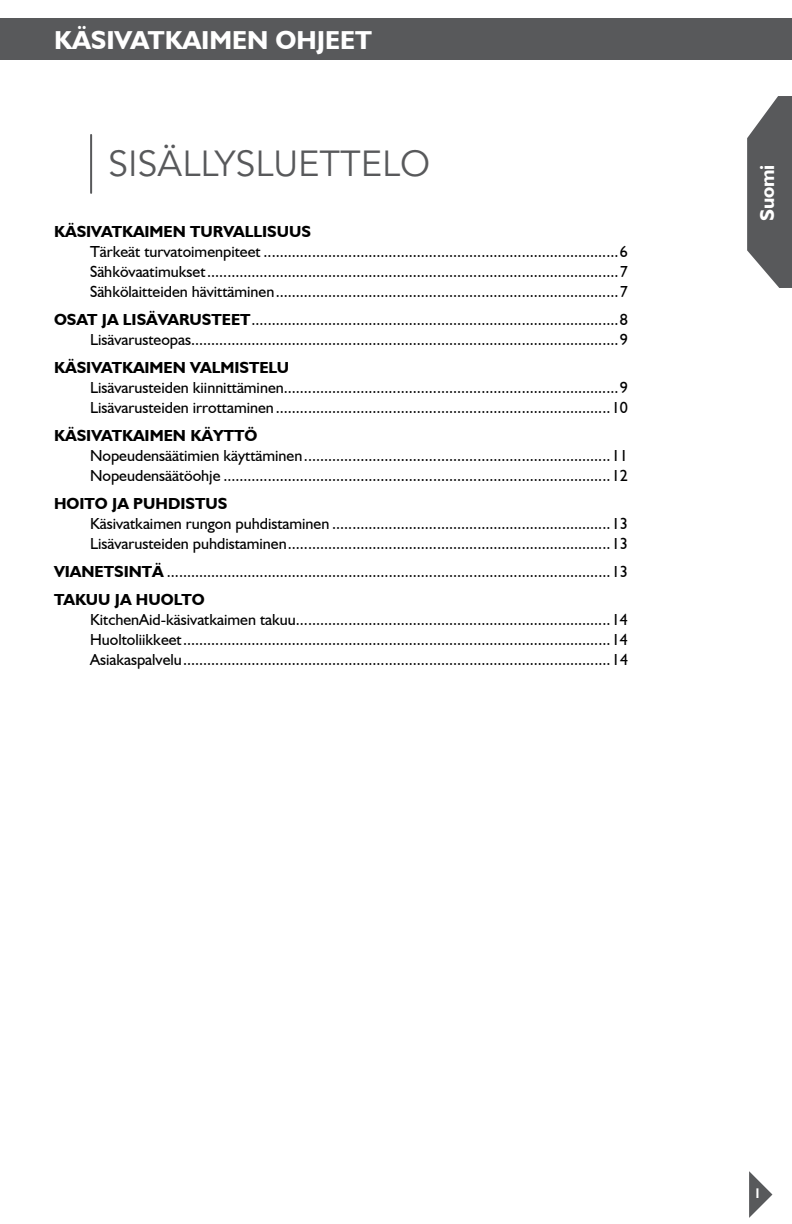
<style>
.page{position:relative;width:792px;height:1224px;background:#fff}
.page>*{position:absolute;margin:0;border:0;box-sizing:border-box;transform-origin:0 0}
.t1{font:36px "Avenir LT Std";color:#58595b}
.t2{font:700 26px "Humanist 521 BT";color:#fff}
.t3{font:700 20px "Humanist 521 BT";color:#fff}
.t4{font:16px/20px "Humanist 521 BT";color:#000}
.t5{font:700 16px "Humanist 521 BT";color:#000}
.t6{font:700 14px "Humanist 521 BT";color:#fff;scale:.9 1}
.s1{font-weight:700}
</style>
<div class="page">
<svg style="left:749px;top:1171px;width:23px;height:47px"></svg>
<svg style="left:747px;top:96px;width:45px;height:192px;background:#707173"></svg>
<div style="left:0;top:18px;width:792px;height:42px;background:#58595b"></div>
<hr style="left:90px;top:135px;width:2px;height:58px;background:#58595b">
<h2 class="t2" style="left:54px;top:24px;width:288px">KÄS IVATKAIMEN OHJEET</h2>
<h1 class="t1" style="left:108px;top:143px;width:324px">SISÄLLYSLUETTELO</h1>
<p class="t5" style="left:54px;top:222px;width:42px">KÄSIVAT</p>
<p class="t5" style="left:122px;top:222px;width:23px">KAIMEN</p>
<p class="t5" style="left:190px;top:222px;width:122px">TURVALLISUUS</p>
<p class="t4" style="left:90px;top:241px;width:540px;text-align:justify">Tärkeät turvatoimenpiteet ........................................................................................6<br>Sähkövaatimukset......................................................................................................7<br>Sähkölaitteiden hävittäminen.....................................................................................7</p>
<p class="t5" style="left:54px;top:310px;width:105px">OSAT JA LISÄVA</p>
<p class="t5" style="left:179px;top:310px;width:44px">RUSTEET</p>
<p class="t4" style="left:90px;top:309px;width:539px;text-align:right">...........................................................................................8<br>Lisävarusteopas..........................................................................................................9</p>
<p class="t5" style="left:54px;top:358px;width:225px">KÄS IVATKAIMEN VALMISTELU</p>
<p class="t4" style="left:90px;top:377px;width:540px">Lisävarusteiden kiinnittäminen...................................................................................9<br>Lisävarusteiden irrottaminen...................................................................................10</p>
<p class="t5" style="left:54px;top:426px;width:205px">KÄS IVATKAIMEN KÄYTTÖ</p>
<p class="t4" style="left:90px;top:445px;width:540px">Nopeudensäätimien käyttäminen............................................................................11<br>Nopeudensäätöohje ................................................................................................12</p>
<p class="t5" style="left:54px;top:494px;width:175px">HOITO JA PUHDISTUS</p>
<p class="t4" style="left:90px;top:513px;width:540px">Käsivatkaimen rungon puhdistaminen .....................................................................13<br>Lisävarusteiden puhdistaminen................................................................................13</p>
<p class="t4" style="left:54px;top:557px;width:576px;line-height:28px"><span class="s1">VIANETSINTÄ</span> ..............................................................................................................13<br><span class="s1">TAKUU JA HUOLTO</span></p>
<p class="t4" style="left:90px;top:609px;width:540px;text-align:justify">KitchenAid-käsivatkaimen takuu..............................................................................14<br>Huoltoliikkeet..........................................................................................................14<br>Asiakaspalvelu..........................................................................................................14</p>
<p class="t3" style="left:755px;top:221px;width:58px;rotate:-90deg">SUOMI</p>
<p class="t6" style="left:754px;top:1185px;width:9px">1</p>
</div>
